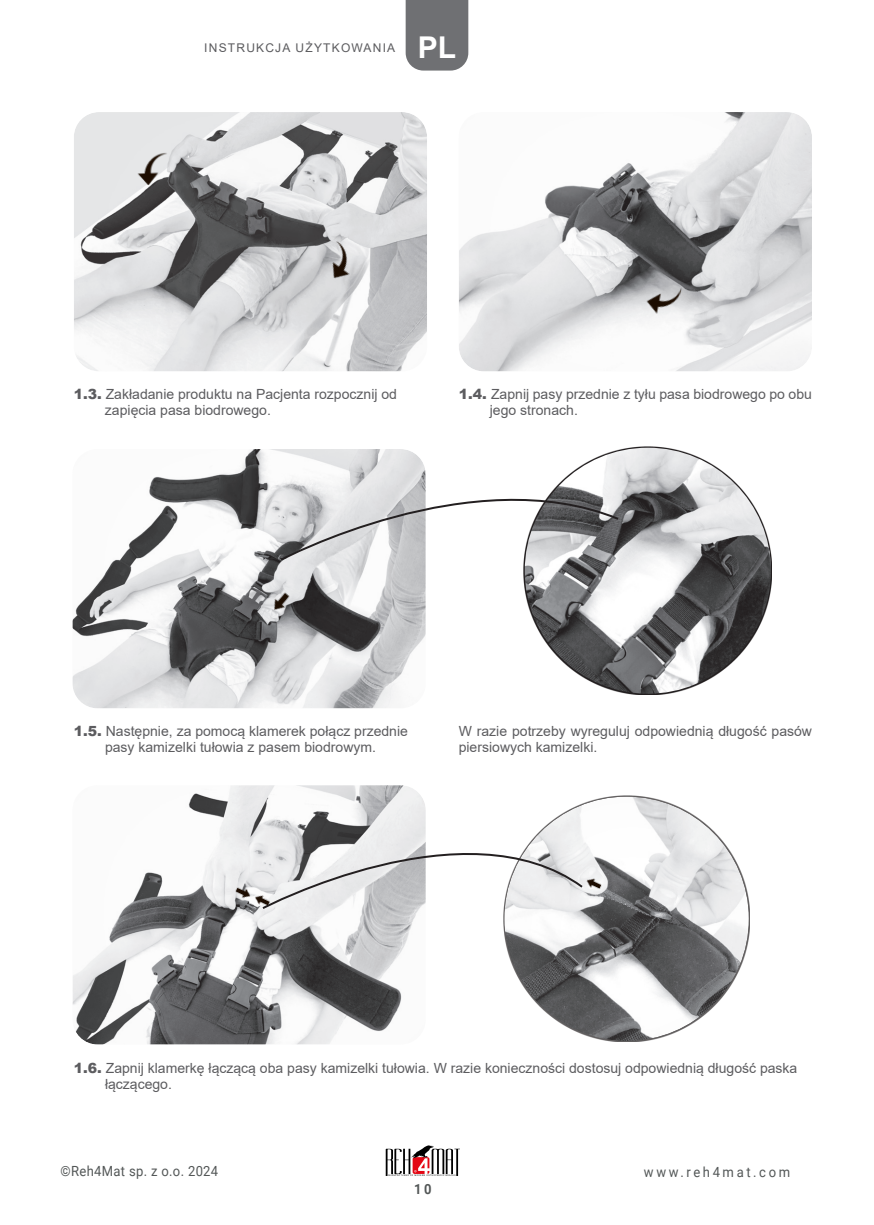
<style>
.page{position:relative;width:874px;height:1225px;background:#fff}
.page>*{position:absolute;margin:0;border:0;box-sizing:border-box;transform-origin:0 0}
.t1{font:700 30px "Arial";color:#fff}
.t2{font:14px/16px "Arial";color:#5c5c5f}
.t3{font:14px "Roboto";letter-spacing:.025em;color:#535757;scale:.93 1}
.t4{font:14px "Roboto";letter-spacing:.2em;color:#535757;scale:.93 1}
.t5{font:700 14px "Roboto";color:#535757;scale:.93 1}
.t6{font:12px "Arial";letter-spacing:.1em;color:#5c5c5f}
.s1{font-weight:900}
</style>
<div class="page">
<svg style="left:385px;top:1145px;width:74px;height:31px"></svg>
<div style="left:73px;top:111px;width:356px;height:262px;background:#231f20;opacity:.03"></div>
<div style="left:458px;top:111px;width:356px;height:264px;background:#231f20;opacity:.03"></div>
<div style="left:71px;top:448px;width:358px;height:264px;background:#231f20;opacity:.03"></div>
<div style="left:71px;top:784px;width:358px;height:264px;background:#231f20;opacity:.03"></div>
<img style="left:312px;top:233px;width:55px;height:54px">
<img style="left:132px;top:148px;width:41px;height:38px">
<img style="left:643px;top:276px;width:43px;height:46px">
<img style="left:263px;top:583px;width:34px;height:34px">
<svg style="left:523px;top:447px;width:248px;height:248px"></svg>
<img style="left:524px;top:448px;width:246px;height:245px;border-radius:123px">
<svg style="left:279px;top:459px;width:341px;height:102px"></svg>
<div style="left:503px;top:793px;width:248px;height:250px;background:#231f20;opacity:.02"></div>
<svg style="left:261px;top:802px;width:323px;height:108px"></svg>
<img style="left:581px;top:870px;width:25px;height:25px">
<div style="left:405px;top:0;width:63px;height:71px;background:#6f7073"></div>
<img style="left:250px;top:887px;width:25px;height:25px">
<img style="left:230px;top:878px;width:24px;height:25px">
<p class="t6" style="left:204px;top:40px;width:192px">INSTRUKCJA UŻYTKOWANIA</p>
<p class="t1" style="left:417px;top:26px;width:40px">PL</p>
<p class="t2" style="left:74px;top:386px;width:324px"><span class="s1">1.3.</span> Zakładanie produktu na Pacjenta rozpocznij od</p>
<p class="t2" style="left:105px;top:402px;width:167px">zapięcia pasa biodrowego.</p>
<p class="t2" style="left:458px;top:386px;width:354px"><span class="s1">1.4.</span> Zapnij pasy przednie z tyłu pasa biodrowego po obu</p>
<p class="t2" style="left:489px;top:402px;width:89px">jego stronach.</p>
<p class="t2" style="left:74px;top:723px;width:335px"><span class="s1">1.5.</span> Następnie, za pomocą klamerek połącz przednie</p>
<p class="t2" style="left:105px;top:739px;width:272px">pasy kamizelki tułowia z pasem biodrowym.</p>
<p class="t2" style="left:458px;top:723px;width:354px">W razie potrzeby wyreguluj odpowiednią długość pasów piersiowych kamizelki.</p>
<p class="t2" style="left:74px;top:1059px;width:724px"><span class="s1">1.6.</span> Zapnij klamerkę łączącą oba pasy kamizelki tułowia. W razie konieczności dostosuj odpowiednią długość paska</p>
<p class="t2" style="left:105px;top:1075px;width:68px">łączącego.</p>
<p class="t3" style="left:60px;top:1161px;width:171px">©Reh4Mat sp. z o.o. 2024</p>
<p class="t4" style="left:643px;top:1162px;width:159px">www.reh4mat.com</p>
<p class="t5" style="left:414px;top:1179px;width:20px">10</p>
</div>
